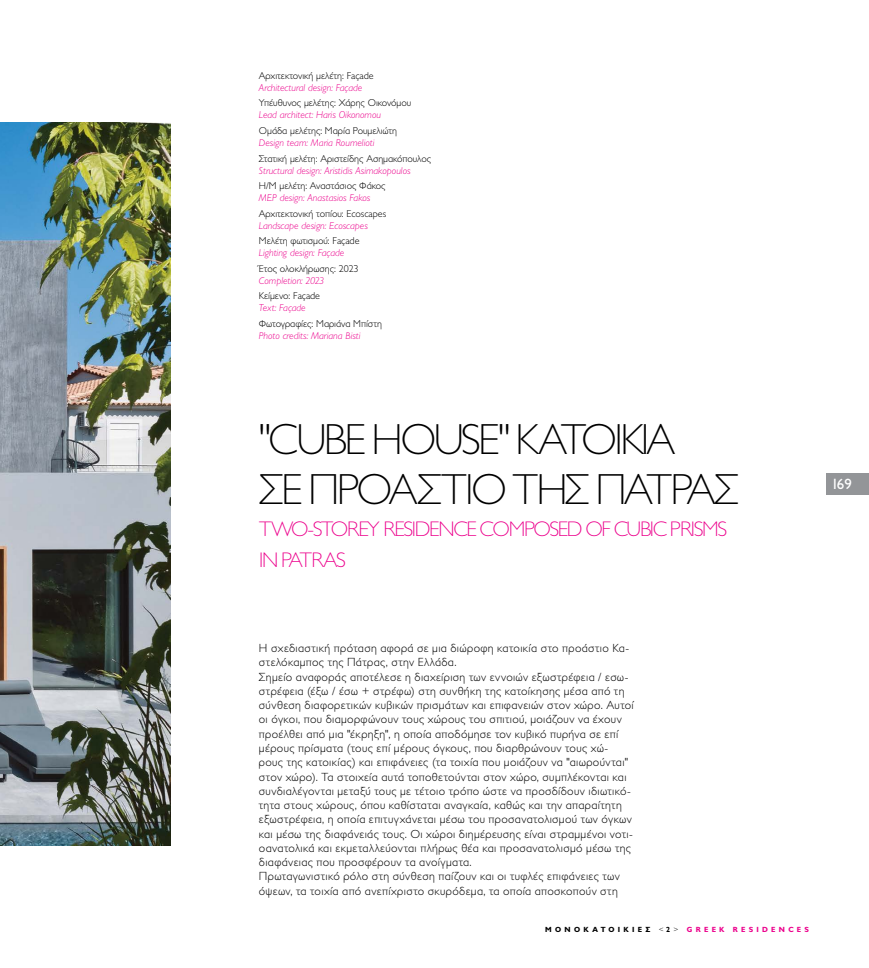
<style>
.page{position:relative;width:869px;height:968px;background:#fff}
.page>*{position:absolute;margin:0;border:0;box-sizing:border-box;transform-origin:0 0}
.t1{font:300 expanded 43.75px/50px "Gill Sans Hel";letter-spacing:-.06em;color:#000}
.t2{font:300 expanded 21.25px/31.2px "Gill Sans Hel";letter-spacing:-.06em;color:#ec008c}
.t3{font:15px "Gill Sans Hel";color:#fff}
.t4{font:300 11.88px/14.2px "Gill Sans Hel";letter-spacing:.03em;color:#000}
.t5{font:300 10px "Gill Sans Hel";color:#000}
.t6{font:italic 300 10px "Gill Sans Hel";color:#ec008c}
.t7{font:700 7.5px "Gill Sans Hel";letter-spacing:.44em;color:#ec008c}
.s1{color:#000}
.s2{font-weight:300;color:#000}
</style>
<div class="page">
<div style="left:826px;top:473px;width:42px;height:21px;background:#939598"></div>
<img style="left:0;top:122px;width:170px;height:723px">
<p class="t5" style="left:259px;top:70px;width:116px">Αρχιτεκτονική μελέτη: Façade</p>
<p class="t6" style="left:259px;top:82px;width:105px">Architectural design: Façade</p>
<p class="t5" style="left:259px;top:97px;width:154px">Υπέυθυνος μελέτης: Χάρης Οικονόμου</p>
<p class="t6" style="left:259px;top:109px;width:124px">Lead architect: Haris Oikonomou</p>
<p class="t5" style="left:259px;top:125px;width:139px">Ομάδα μελέτης: Μαρία Ρουμελιώτη</p>
<p class="t6" style="left:259px;top:137px;width:117px">Design team: Maria Roumelioti</p>
<p class="t5" style="left:259px;top:152px;width:174px">Στατική μελέτη: Αριστείδης Ασημακόπουλος</p>
<p class="t6" style="left:259px;top:165px;width:153px">Structural design: Aristidis Asimakopoulos</p>
<p class="t5" style="left:259px;top:180px;width:128px">Η/Μ μελέτη: Αναστάσιος Φάκος</p>
<p class="t6" style="left:259px;top:192px;width:113px">MEP design: Anastasios Fakos</p>
<p class="t5" style="left:259px;top:208px;width:129px">Αρχιτεκτονική τοπίου: Ecoscapes</p>
<p class="t6" style="left:259px;top:220px;width:110px">Landscape design: Ecoscapes</p>
<p class="t5" style="left:259px;top:235px;width:102px">Μελέτη φωτισμού: Façade</p>
<p class="t6" style="left:259px;top:247px;width:87px">Lighting design: Façade</p>
<p class="t5" style="left:259px;top:263px;width:101px">Έτος ολοκλήρωσης: 2023</p>
<p class="t6" style="left:259px;top:275px;width:66px">Completion: 2023</p>
<p class="t5" style="left:259px;top:290px;width:63px">Κείμενο: Façade</p>
<p class="t6" style="left:259px;top:302px;width:48px">Text: Façade</p>
<p class="t5" style="left:259px;top:318px;width:124px">Φωτογραφίες: Μαριάνα Μπίστη</p>
<p class="t6" style="left:259px;top:330px;width:103px">Photo credits: Mariana Bisti</p>
<h1 class="t1" style="left:259px;top:415px;width:481px">"CUBE HOUSE" ΚΑΤΟΙΚΙΑ<br>ΣΕ ΠΡΟΑΣΤΙΟ ΤΗΣ ΠΑΤΡΑΣ</h1>
<h2 class="t2" style="left:259px;top:513px;width:469px">TWO-STOREY RESIDENCE COMPOSED OF CUBIC PRISMS<br>IN PATRAS</h2>
<p class="t3" style="left:832px;top:476px;width:21px">169</p>
<p class="t4" style="left:259px;top:641px;width:376px">H σχεδιαστική πρόταση αφορά σε μια διώροφη κατοικία στο προάστιο Κα&shy;στελόκαμπος της Πάτρας, στην Ελλάδα.<br>Σημείο αναφοράς αποτέλεσε η διαχείριση των εννοιών εξωστρέφεια / εσω&shy;στρέφεια (έξω / έσω + στρέφω) στη συνθήκη της κατοίκησης μέσα από τη σύνθεση διαφορετικών κυβικών πρισμάτων και επιφανειών στον χώρο. Αυτοί οι όγκοι, που διαμορφώνουν τους χώρους του σπιτιού, μοιάζουν να έχουν προέλθει από μια "έκρηξη", η οποία αποδόμησε τον κυβικό πυρήνα σε επί μέρους πρίσματα (τους επί μέρους όγκους, που διαρθρώνουν τους χώ&shy;ρους της κατοικίας) και επιφάνειες (τα τοιχία που μοιάζουν να "αιωρούνται" στον χώρο). Τα στοιχεία αυτά τοποθετούνται στον χώρο, συμπλέκονται και συνδιαλέγονται μεταξύ τους με τέτοιο τρόπο ώστε να προσδίδουν ιδιωτικό&shy;τητα στους χώρους, όπου καθίσταται αναγκαία, καθώς και την απαραίτητη εξωστρέφεια, η οποία επιτυγχάνεται μέσω του προσανατολισμού των όγκων και μέσω της διαφάνειάς τους. Οι χώροι διημέρευσης είναι στραμμένοι νοτι&shy;οανατολικά και εκμεταλλεύονται πλήρως θέα και προσανατολισμό μέσω της διαφάνειας που προσφέρουν τα ανοίγματα.<br>Πρωταγωνιστικό ρόλο στη σύνθεση παίζουν και οι τυφλές επιφάνειες των όψεων, τα τοιχία από ανεπίχριστο σκυρόδεμα, τα οποία αποσκοπούν στη</p>
<p class="t7" style="left:545px;top:924px;width:265px"><span class="s1">ΜΟΝΟΚΑΤΟΙΚΙΕΣ</span> <span class="s2">&lt;</span><span class="s1">2</span><span class="s2">&gt;</span> GREEK RESIDENCES</p>
</div>
